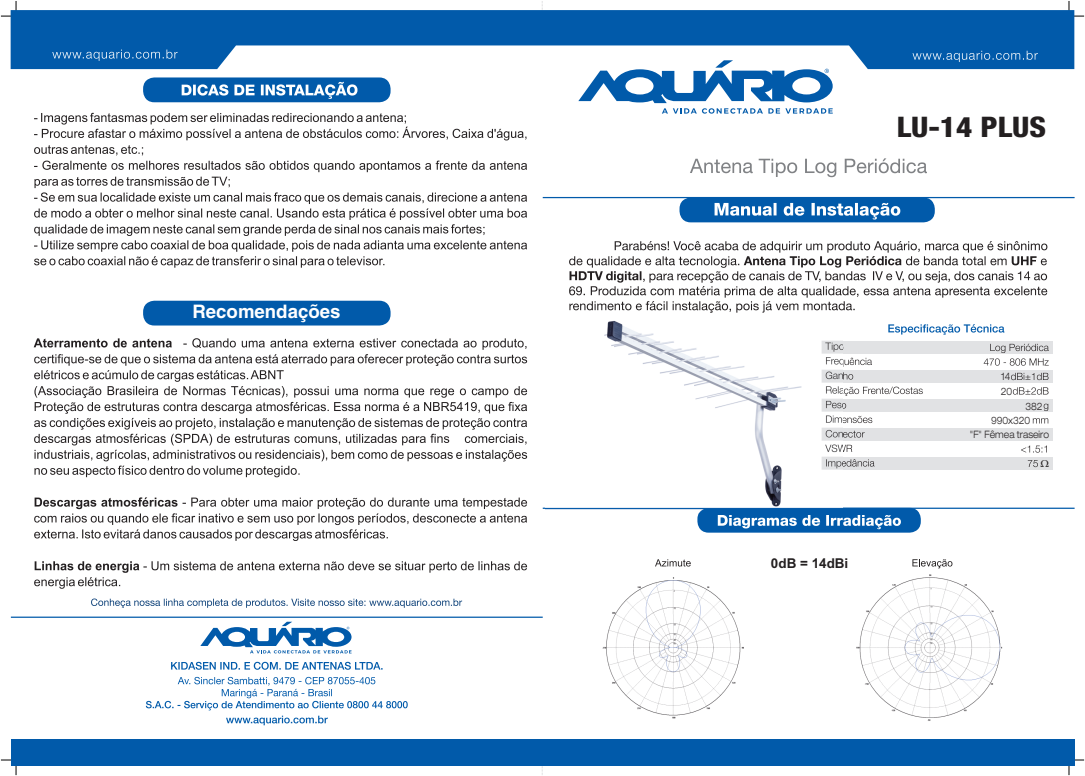
<style>
.page{position:relative;width:1085px;height:776px;background:#fff}
.page>*{position:absolute;margin:0;border:0;box-sizing:border-box;transform-origin:0 0}
.t1{font:800 condensed 28.38px "Helvetica 87";color:#231f20;scale:1.1 1}
.t2{font:700 18.62px "Helvetica";color:#fff}
.t3{font:700 13.5px "Arial";color:#231f20}
.t4{font:10.5px "Minion Pro";color:#231f20;scale:1.15 1}
.t5{font:300 expanded 10.25px/14.4px "Helvetica 43";color:#231f20;scale:.84 1}
</style>
<div class="page">
<img style="left:856px;top:574px;width:147px;height:147px">
<img style="left:602px;top:577px;width:142px;height:142px">
<hr style="left:542px;top:197px;width:532px;height:1px;background:#015aaa">
<hr style="left:542px;top:508px;width:532px;height:1px;background:#015aaa">
<div style="left:679px;top:198px;width:255px;height:24px;background:#015aaa;border-radius:11px"></div>
<svg style="left:690px;top:158px;width:236px;height:19px"></svg>
<svg style="left:714px;top:203px;width:186px;height:17px"></svg>
<div style="left:697px;top:508px;width:223px;height:25px;background:#015aaa;border-radius:11px"></div>
<svg style="left:717px;top:515px;width:183px;height:14px"></svg>
<svg style="left:569px;top:241px;width:478px;height:72px"></svg>
<div style="left:820px;top:457px;width:232px;height:13px;background:#e1e2e4"></div>
<div style="left:820px;top:428px;width:232px;height:13px;background:#e1e2e4"></div>
<div style="left:820px;top:399px;width:232px;height:13px;background:#e1e2e4"></div>
<div style="left:820px;top:370px;width:232px;height:13px;background:#e1e2e4"></div>
<div style="left:820px;top:341px;width:232px;height:13px;background:#e1e2e4"></div>
<svg style="left:888px;top:324px;width:116px;height:11px"></svg>
<svg style="left:842px;top:358px;width:29px;height:22px"></svg>
<svg style="left:842px;top:387px;width:80px;height:22px"></svg>
<svg style="left:842px;top:416px;width:30px;height:7px"></svg>
<svg style="left:842px;top:430px;width:22px;height:8px"></svg>
<svg style="left:842px;top:445px;width:10px;height:7px"></svg>
<svg style="left:842px;top:459px;width:32px;height:8px"></svg>
<svg style="left:983px;top:344px;width:65px;height:22px"></svg>
<svg style="left:1011px;top:373px;width:37px;height:7px"></svg>
<svg style="left:1012px;top:387px;width:36px;height:8px"></svg>
<svg style="left:1043px;top:404px;width:5px;height:7px"></svg>
<svg style="left:1032px;top:418px;width:16px;height:5px"></svg>
<svg style="left:1021px;top:445px;width:25px;height:8px"></svg>
<svg style="left:1027px;top:460px;width:10px;height:7px"></svg>
<svg style="left:655px;top:559px;width:35px;height:8px"></svg>
<svg style="left:912px;top:559px;width:40px;height:9px"></svg>
<svg style="left:1px;top:760px;width:16px;height:15px"></svg>
<svg style="left:1068px;top:760px;width:15px;height:15px"></svg>
<svg style="left:1px;top:1px;width:16px;height:16px"></svg>
<svg style="left:1068px;top:1px;width:15px;height:16px"></svg>
<div style="left:11px;top:739px;width:1063px;height:26px;background:#015aaa"></div>
<svg style="left:11px;top:10px;width:1063px;height:59px;fill:#015aaa"></svg>
<svg style="left:912px;top:51px;width:125px;height:11px"></svg>
<svg style="left:52px;top:50px;width:125px;height:11px"></svg>
<svg style="left:578px;top:60px;width:254px;height:54px"></svg>
<hr style="left:11px;top:617px;width:531px;height:1px;background:#015aaa">
<svg style="left:171px;top:662px;width:211px;height:8px"></svg>
<svg style="left:226px;top:716px;width:102px;height:9px"></svg>
<svg style="left:146px;top:677px;width:261px;height:33px"></svg>
<svg style="left:200px;top:622px;width:151px;height:31px"></svg>
<div style="left:143px;top:77px;width:247px;height:25px;background:#015aaa;border-radius:11px"></div>
<div style="left:143px;top:301px;width:247px;height:25px;background:#015aaa;border-radius:11px"></div>
<svg style="left:182px;top:82px;width:175px;height:17px"></svg>
<svg style="left:91px;top:599px;width:371px;height:9px"></svg>
<svg style="left:293px;top:386px;width:234px;height:155px"></svg>
<svg style="left:34px;top:386px;width:354px;height:153px"></svg>
<svg style="left:34px;top:338px;width:493px;height:41px"></svg>
<svg style="left:35px;top:370px;width:249px;height:171px"></svg>
<svg style="left:34px;top:561px;width:493px;height:28px"></svg>
<svg style="left:34px;top:113px;width:493px;height:155px"></svg>
<img style="left:545px;top:321px;width:297px;height:192px">
<h2 class="t2" style="left:192px;top:303px;width:149px">Recomendações</h2>
<h1 class="t1" style="left:896px;top:116px;width:137px">LU-14 PLUS</h1>
<h3 class="t3" style="left:770px;top:558px;width:79px">0dB = 14dBi</h3>
<p class="t5" style="left:1000px;top:370px;width:15px">14<br>20</p>
<p class="t5" style="left:1025px;top:400px;width:22px">382</p>
<p class="t5" style="left:969px;top:414px;width:96px;text-align:center">990x320<br>"F" Fêmea traseiro</p>
<p class="t4" style="left:1039px;top:459px;width:9px">Ω</p>
</div>
